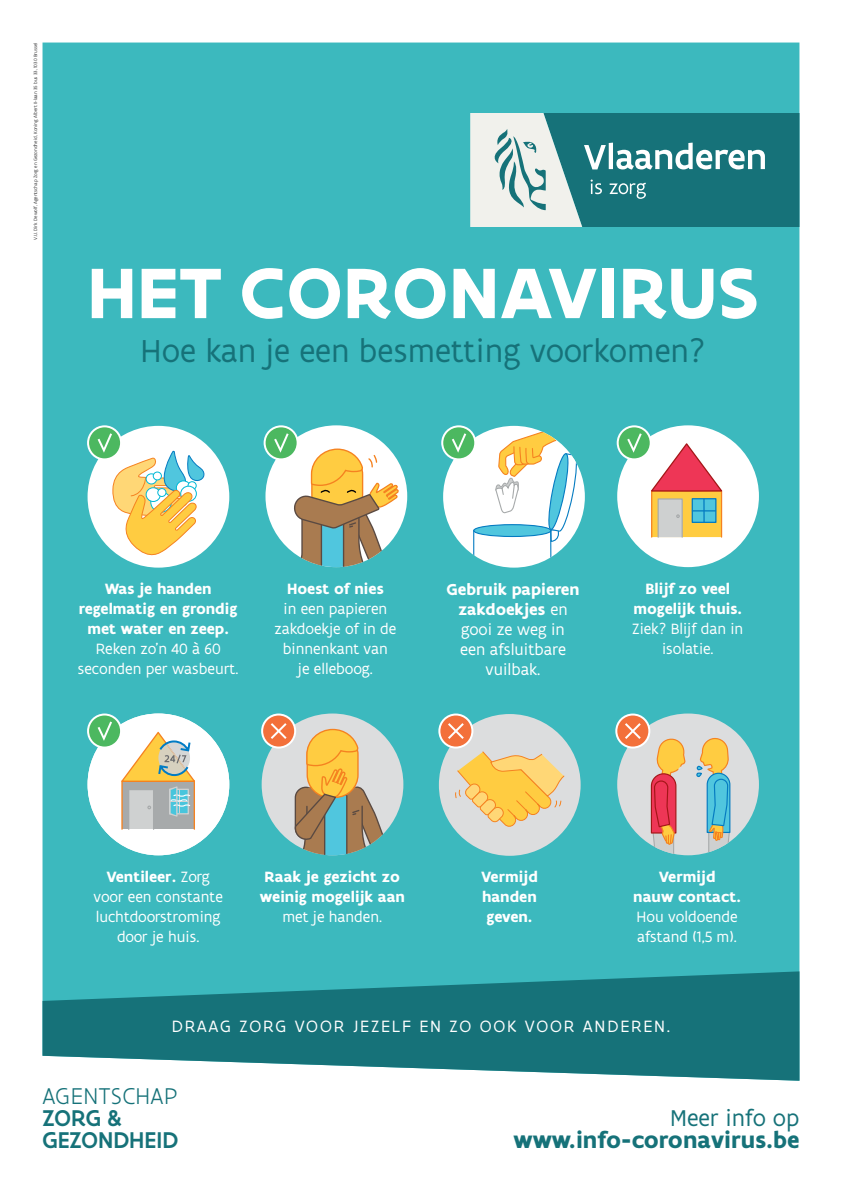
<style>
.page{position:relative;width:842px;height:1191px;background:#fff}
.page>*{position:absolute;margin:0;border:0;box-sizing:border-box;transform-origin:0 0}
.t1{font:700 76.6px "Flanders Art Sans";letter-spacing:.005em;color:#fff}
.t2{font:34px "Flanders Art Sans";color:#167279}
.t3{font:700 24.5px "Flanders Art Sans";color:#167279}
.t4{font:500 24.5px/22px "Flanders Art Sans";color:#167279}
.t5{font:300 24.5px "Flanders Art Sans";color:#167279}
.t6{font:24.5px "Flanders Art Sans";color:#167279}
.t7{font:17.6px "Flanders Art Sans";letter-spacing:.105em;color:#fff}
.t8{font:17px/20px "Flanders Art Sans";color:#fff;text-align:center}
.t9{font:16px/20px "Flanders Art Sans";color:#fff;text-align:center}
.t10{font:700 16px/20px "Flanders Art Sans";color:#fff;text-align:center}
.t11{font:5px "Flanders Art Sans";color:#383839}
.s1{font-weight:700}
</style>
<div class="page">
<div style="left:43px;top:43px;width:756px;height:928px;background:#3cb9be"></div>
<svg style="left:43px;top:971px;width:756px;height:109px;background:#348b91"></svg>
<svg style="left:470px;top:113px;width:329px;height:114px;background:#5a9a9d"></svg>
<div style="left:88px;top:426px;width:141px;height:141px;background:#fff;border-radius:50%"></div>
<svg style="left:87px;top:425px;width:118px;height:136px"></svg>
<div style="left:617px;top:425px;width:142px;height:142px;background:#fff;border-radius:50%"></div>
<div style="left:651px;top:490px;width:71px;height:48px;background:#ffcc41;border:1px solid #f58220"></div>
<div style="left:692px;top:499px;width:24px;height:23px;background:#50c6de"></div>
<div style="left:692px;top:498px;width:24px;height:25px;border:1px solid #047bc1"></div>
<div style="left:657px;top:498px;width:26px;height:40px;background:#ced0d0;border:1px solid #a7aaab"></div>
<hr style="left:703px;top:499px;width:2px;height:23px;background:#047bc1">
<svg style="left:692px;top:510px;width:23px;height:1px"></svg>
<svg style="left:676px;top:514px;width:4px;height:4px"></svg>
<svg style="left:617px;top:425px;width:106px;height:70px"></svg>
<div style="left:443px;top:426px;width:142px;height:141px;background:#fff;border-radius:50%"></div>
<svg style="left:474px;top:524px;width:77px;height:12px"></svg>
<div style="left:473px;top:524px;width:78px;height:13px;border:1px solid #047bc1;border-radius:50%"></div>
<svg style="left:473px;top:530px;width:1px;height:28px"></svg>
<svg style="left:495px;top:429px;width:84px;height:138px"></svg>
<svg style="left:441px;top:425px;width:35px;height:35px"></svg>
<svg style="left:264px;top:425px;width:135px;height:142px"></svg>
<div style="left:439px;top:714px;width:142px;height:141px;background:#dcddde;border-radius:50%"></div>
<svg style="left:438px;top:713px;width:127px;height:115px"></svg>
<svg style="left:261px;top:713px;width:138px;height:142px;background:#b4baa0"></svg>
<div style="left:617px;top:713px;width:142px;height:142px;background:#dcddde;border-radius:50%"></div>
<svg style="left:695px;top:738px;width:36px;height:117px"></svg>
<svg style="left:615px;top:713px;width:71px;height:142px"></svg>
<div style="left:88px;top:713px;width:141px;height:142px;background:#fff;border-radius:50%"></div>
<svg style="left:87px;top:713px;width:108px;height:117px"></svg>
<p class="t11" style="left:33px;top:239px;width:198px;rotate:-90deg">V.U. Dirk Dewolf, Agentschap Zorg en Gezondheid, Koning Albert II-laan 35 bus 33, 1030 Brussel</p>
<h1 class="t1" style="left:87px;top:245px;width:673px">HET CORONAVIRUS</h1>
<h2 class="t2" style="left:141px;top:330px;width:566px">Hoe kan je een besmetting voorkomen?</h2>
<p class="t10" style="left:79px;top:579px;width:160px">Was je handen regelmatig en grondig met water en zeep.</p>
<p class="t9" style="left:78px;top:639px;width:162px">Reken zo’n 40 à 60 seconden per wasbeurt.</p>
<p class="t10" style="left:287px;top:579px;width:98px">Hoest of nies</p>
<p class="t9" style="left:274px;top:599px;width:124px">in een papieren zakdoekje of in de binnenkant van<br>je elleboog.</p>
<p class="t8" style="left:446px;top:579px;width:135px"><span class="s1">Gebruik papieren zakdoekjes</span> en gooi ze weg in<br>een afsluitbare vuilbak.</p>
<p class="t10" style="left:634px;top:579px;width:110px">Blijf zo veel mogelijk thuis.</p>
<p class="t9" style="left:632px;top:619px;width:113px">Ziek? Blijf dan in isolatie.</p>
<p class="t9" style="left:94px;top:867px;width:131px"><span class="s1">Ventileer.</span> Zorg voor een constante luchtdoorstroming door je huis.</p>
<p class="t10" style="left:260px;top:867px;width:147px">Raak je gezicht zo weinig mogelijk aan</p>
<p class="t9" style="left:282px;top:907px;width:101px">met je handen.</p>
<p class="t10" style="left:481px;top:867px;width:58px;text-align:justify">Vermijd handen geven.</p>
<p class="t10" style="left:633px;top:867px;width:109px">Vermijd<br>nauw contact.</p>
<p class="t9" style="left:636px;top:907px;width:103px;text-align:left">Hou voldoende afstand (1,5 m).</p>
<p class="t7" style="left:172px;top:1015px;width:500px">DRAAG ZORG VOOR JEZELF EN ZO OOK VOOR ANDEREN.</p>
<h3 class="t5" style="left:43px;top:1082px;width:136px">AGENTSCHAP</h3>
<h3 class="t4" style="left:43px;top:1107px;width:137px">ZORG &amp;<br>GEZONDHEID</h3>
<h3 class="t6" style="left:670px;top:1103px;width:131px">Meer info op</h3>
<h3 class="t3" style="left:513px;top:1125px;width:287px">www.info-coronavirus.be</h3>
</div>
